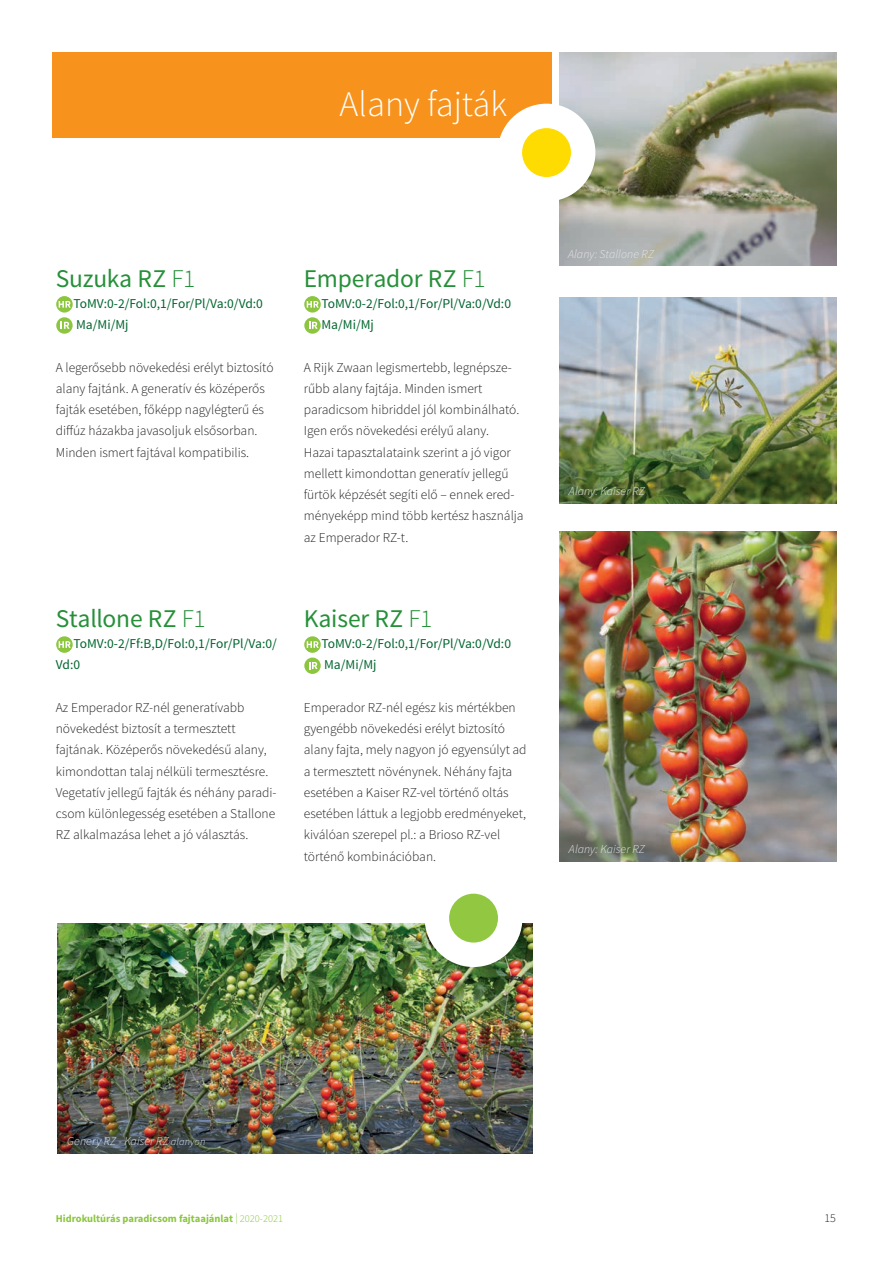
<style>
.page{position:relative;width:893px;height:1263px;background:#fff}
.page>*{position:absolute;margin:0;border:0;box-sizing:border-box;transform-origin:0 0}
.t1{font:300 36px "Source Sans Pro";color:#fff}
.t2{font:25.5px "Source Sans Pro";letter-spacing:-.005em;color:#269039}
.t3{font:300 13.5px/21.3px "Source Sans Pro";color:#231f20}
.t4{font:13.5px/21.3px "Source Sans Pro";color:#00652e}
.t5{font:italic 300 12px "Source Sans Pro";letter-spacing:.005em;color:#e6e7e9}
.t6{font:300 12px "Source Sans Pro";color:#231f20}
.t7{font:700 10.5px "Source Sans Pro";color:#8bc63e}
.s1{color:#f7931d}
.s2{font-weight:300}
.s3{font-size:10.5px}
</style>
<div class="page">
<img style="left:57px;top:924px;width:476px;height:229px">
<div style="left:52px;top:53px;width:500px;height:85px;background:#f7931d"></div>
<svg style="left:304px;top:296px;width:17px;height:17px"></svg>
<svg style="left:307px;top:301px;width:12px;height:7px"></svg>
<svg style="left:304px;top:317px;width:17px;height:17px"></svg>
<svg style="left:309px;top:322px;width:9px;height:7px"></svg>
<svg style="left:56px;top:636px;width:17px;height:17px"></svg>
<svg style="left:59px;top:641px;width:12px;height:7px"></svg>
<svg style="left:56px;top:296px;width:17px;height:17px"></svg>
<svg style="left:59px;top:301px;width:12px;height:7px"></svg>
<svg style="left:56px;top:317px;width:17px;height:17px"></svg>
<svg style="left:61px;top:322px;width:9px;height:7px"></svg>
<svg style="left:304px;top:636px;width:17px;height:17px"></svg>
<svg style="left:307px;top:641px;width:12px;height:7px"></svg>
<svg style="left:304px;top:657px;width:17px;height:17px"></svg>
<svg style="left:309px;top:662px;width:9px;height:7px"></svg>
<img style="left:560px;top:53px;width:276px;height:212px">
<img style="left:560px;top:297px;width:276px;height:206px">
<img style="left:560px;top:531px;width:276px;height:330px">
<div style="left:498px;top:104px;width:97px;height:97px;background:#fff;border-radius:50%"></div>
<div style="left:522px;top:128px;width:49px;height:49px;background:#ffdc01;border-radius:50%"></div>
<div style="left:425px;top:869px;width:97px;height:98px;background:#fff;border-radius:50%"></div>
<div style="left:449px;top:894px;width:49px;height:48px;background:#92c841;border-radius:50%"></div>
<h1 class="t1" style="left:340px;top:83px;width:178px">Alany fajták<span class="s1">.</span></h1>
<h2 class="t2" style="left:56px;top:262px;width:141px">Suzuka RZ <span class="s2">F1</span></h2>
<p class="t4" style="left:73px;top:293px;width:191px">ToMV:0-2/Fol:0,1/For/Pl/Va:0/Vd:0<br>Ma/Mi/Mj</p>
<p class="t3" style="left:56px;top:357px;width:219px">A legerősebb növekedési erélyt biztosító alany fajtánk. A generatív és középerős fajták esetében, főképp nagylégterű és diffúz házakba javasoljuk elsősorban.<br>Minden ismert fajtával kompatibilis.</p>
<h2 class="t2" style="left:56px;top:602px;width:151px">Stallone RZ <span class="s2">F1</span></h2>
<p class="t4" style="left:56px;top:633px;width:222px;text-indent:18px">ToMV:0-2/Ff:B,D/Fol:0,1/For/Pl/Va:0/<br>Vd:0</p>
<p class="t3" style="left:56px;top:697px;width:221px">Az Emperador RZ-nél generatívabb növekedést biztosít a termesztett fajtának. Középerős növekedésű alany, kimondottan talaj nélküli termesztésre.<br>Vegetatív jellegű fajták és néhány paradi&shy;csom különlegesség esetében a Stallone RZ alkalmazása lehet a jó választás.</p>
<h2 class="t2" style="left:304px;top:262px;width:183px">Emperador RZ <span class="s2">F1</span></h2>
<p class="t4" style="left:321px;top:293px;width:191px">ToMV:0-2/Fol:0,1/For/Pl/Va:0/Vd:0<br>Ma/Mi/Mj</p>
<p class="t3" style="left:304px;top:357px;width:221px">A Rijk Zwaan legismertebb, legnépsze&shy;rűbb alany fajtája. Minden ismert paradicsom hibriddel jól kombinálható.<br>Igen erős növekedési erélyű alany.<br>Hazai tapasztalataink szerint a jó vigor mellett kimondottan generatív jellegű fürtök képzését segíti elő – ennek ered&shy;ményeképp mind több kertész használja az Emperador RZ-t.</p>
<h2 class="t2" style="left:304px;top:602px;width:130px">Kaiser RZ <span class="s2">F1</span></h2>
<p class="t4" style="left:321px;top:633px;width:191px">ToMV:0-2/Fol:0,1/For/Pl/Va:0/Vd:0<br>Ma/Mi/Mj</p>
<p class="t3" style="left:304px;top:697px;width:224px">Emperador RZ-nél egész kis mértékben gyengébb növekedési erélyt biztosító alany fajta, mely nagyon jó egyensúlyt ad a termesztett növénynek. Néhány fajta esetében a Kaiser RZ-vel történő oltás esetében láttuk a legjobb eredményeket, kiválóan szerepel pl.: a Brioso RZ-vel történő kombinációban.</p>
<p class="t5" style="left:568px;top:246px;width:87px">Alany: Stallone RZ</p>
<p class="t5" style="left:569px;top:484px;width:78px">Alany: Kaiser RZ</p>
<p class="t5" style="left:569px;top:842px;width:78px">Alany: Kaiser RZ</p>
<p class="t5" style="left:67px;top:1134px;width:140px">Genery RZ - Kaiser RZ <span class="s3">alanyon</span></p>
<p class="t7" style="left:56px;top:1212px;width:229px">Hidrokultúrás paradicsom fajtaajánlat <span class="s2">| 2020-2021</span></p>
<p class="t6" style="left:824px;top:1211px;width:13px">15</p>
</div>
